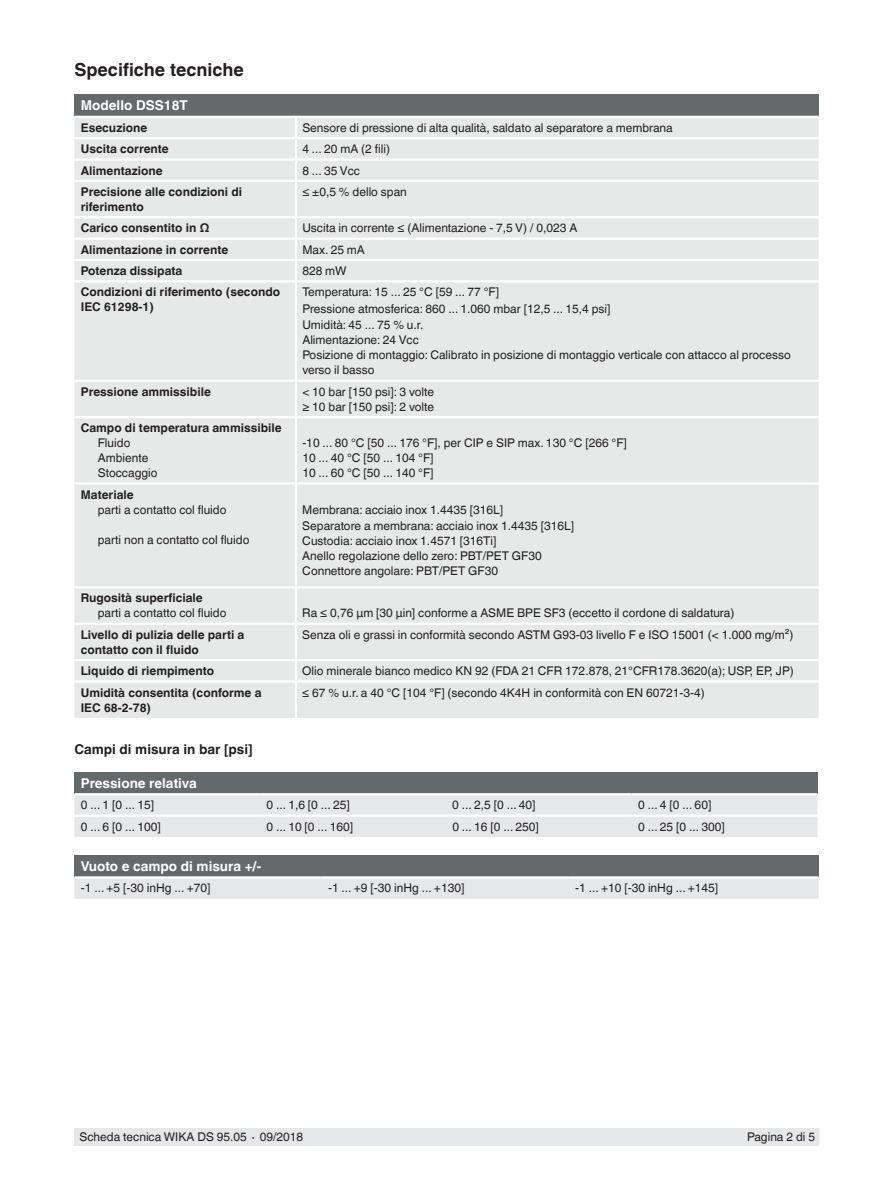
<style>
.page{position:relative;width:893px;height:1188px;background:#fff}
.page>*{position:absolute;margin:0;border:0;box-sizing:border-box;transform-origin:0 0}
.t1{font:700 18px "Helvetica World";color:#231f20}
.t2{font:700 13.5px "Helvetica World";color:#fff}
.t3{font:700 13.5px "Helvetica World";color:#231f20}
.t4{font:12px/15px "Helvetica World";color:#231f20}
.t5{font:700 12px/15px "Helvetica World";color:#231f20}
</style>
<div class="page">
<div style="left:75px;top:1128px;width:744px;height:17px;background:#e6e7e9"></div>
<div style="left:74px;top:94px;width:745px;height:23px;background:#666969"></div>
<div style="left:74px;top:118px;width:745px;height:600px;background:#e7e9e8"></div>
<hr style="left:74px;top:116px;width:222px;height:2px;background:#fff">
<hr style="left:296px;top:116px;width:523px;height:2px;background:#fff">
<hr style="left:295px;top:283px;width:2px;height:97px;background:#fff">
<hr style="left:295px;top:382px;width:2px;height:34px;background:#fff">
<hr style="left:295px;top:625px;width:2px;height:34px;background:#fff">
<hr style="left:296px;top:180px;width:523px;height:2px;background:#fff">
<hr style="left:295px;top:182px;width:2px;height:34px;background:#fff">
<hr style="left:296px;top:216px;width:523px;height:2px;background:#fff">
<hr style="left:296px;top:238px;width:523px;height:2px;background:#fff">
<hr style="left:296px;top:259px;width:523px;height:2px;background:#fff">
<svg style="left:295px;top:240px;width:2px;height:40px"></svg>
<hr style="left:296px;top:280px;width:523px;height:3px;background:#fff">
<hr style="left:296px;top:380px;width:523px;height:2px;background:#fff">
<hr style="left:296px;top:416px;width:523px;height:2px;background:#fff">
<hr style="left:295px;top:418px;width:2px;height:64px;background:#fff">
<hr style="left:296px;top:482px;width:523px;height:3px;background:#fff">
<hr style="left:295px;top:485px;width:2px;height:101px;background:#fff">
<hr style="left:296px;top:586px;width:523px;height:2px;background:#fff">
<hr style="left:295px;top:588px;width:2px;height:35px;background:#fff">
<hr style="left:296px;top:623px;width:523px;height:2px;background:#fff">
<hr style="left:296px;top:659px;width:523px;height:2px;background:#fff">
<svg style="left:295px;top:661px;width:2px;height:19px"></svg>
<hr style="left:295px;top:683px;width:2px;height:35px;background:#fff">
<hr style="left:74px;top:137px;width:222px;height:2px;background:#fff">
<hr style="left:296px;top:137px;width:523px;height:2px;background:#fff">
<hr style="left:74px;top:158px;width:222px;height:3px;background:#fff">
<hr style="left:296px;top:158px;width:523px;height:3px;background:#fff">
<svg style="left:295px;top:118px;width:2px;height:62px"></svg>
<hr style="left:74px;top:180px;width:222px;height:2px;background:#fff">
<hr style="left:74px;top:216px;width:222px;height:2px;background:#fff">
<hr style="left:295px;top:218px;width:2px;height:20px;background:#fff">
<hr style="left:74px;top:238px;width:222px;height:2px;background:#fff">
<hr style="left:74px;top:259px;width:222px;height:2px;background:#fff">
<hr style="left:74px;top:280px;width:222px;height:3px;background:#fff">
<hr style="left:74px;top:380px;width:222px;height:2px;background:#fff">
<hr style="left:74px;top:416px;width:222px;height:2px;background:#fff">
<hr style="left:74px;top:482px;width:222px;height:3px;background:#fff">
<hr style="left:74px;top:586px;width:222px;height:2px;background:#fff">
<hr style="left:74px;top:623px;width:222px;height:2px;background:#fff">
<hr style="left:74px;top:659px;width:222px;height:2px;background:#fff">
<hr style="left:74px;top:680px;width:222px;height:3px;background:#fff">
<hr style="left:296px;top:680px;width:523px;height:3px;background:#fff">
<div style="left:74px;top:772px;width:743px;height:22px;background:#666969"></div>
<div style="left:74px;top:795px;width:743px;height:42px;background:#e6e7e9"></div>
<hr style="left:74px;top:793px;width:186px;height:2px;background:#fff">
<hr style="left:260px;top:793px;width:186px;height:2px;background:#fff">
<hr style="left:446px;top:793px;width:186px;height:2px;background:#fff">
<hr style="left:632px;top:793px;width:185px;height:2px;background:#fff">
<hr style="left:74px;top:815px;width:186px;height:2px;background:#fff">
<hr style="left:260px;top:815px;width:186px;height:2px;background:#fff">
<hr style="left:446px;top:815px;width:186px;height:2px;background:#fff">
<hr style="left:632px;top:815px;width:185px;height:2px;background:#fff">
<div style="left:74px;top:855px;width:745px;height:22px;background:#666969"></div>
<div style="left:74px;top:879px;width:745px;height:20px;background:#e6e7e9"></div>
<hr style="left:74px;top:876px;width:248px;height:3px;background:#fff">
<hr style="left:322px;top:876px;width:247px;height:3px;background:#fff">
<hr style="left:569px;top:876px;width:250px;height:3px;background:#fff">
<h1 class="t1" style="left:74px;top:60px;width:171px">Specifiche tecniche</h1>
<p class="t2" style="left:81px;top:98px;width:108px">Modello DSS18T</p>
<p class="t5" style="left:81px;top:120px;width:68px">Esecuzione</p>
<p class="t4" style="left:302px;top:120px;width:372px">Sensore di pressione di alta qualità, saldato al separatore a membrana</p>
<p class="t5" style="left:81px;top:142px;width:89px">Uscita corrente</p>
<p class="t4" style="left:302px;top:142px;width:89px">4 ... 20 mA (2 fili)</p>
<p class="t5" style="left:81px;top:163px;width:83px">Alimentazione</p>
<p class="t4" style="left:302px;top:163px;width:59px">8 ... 35 Vcc</p>
<p class="t5" style="left:81px;top:184px;width:163px">Precisione alle condizioni di riferimento</p>
<p class="t4" style="left:302px;top:184px;width:106px">≤ ±0,5 % dello span</p>
<p class="t5" style="left:81px;top:221px;width:130px">Carico consentito in Ω</p>
<p class="t4" style="left:302px;top:221px;width:276px">Uscita in corrente ≤ (Alimentazione - 7,5 V) / 0,023 A</p>
<p class="t5" style="left:81px;top:242px;width:149px">Alimentazione in corrente</p>
<p class="t4" style="left:302px;top:242px;width:64px">Max. 25 mA</p>
<p class="t5" style="left:81px;top:263px;width:103px">Potenza dissipata</p>
<p class="t4" style="left:302px;top:263px;width:46px">828 mW</p>
<p class="t5" style="left:81px;top:285px;width:201px">Condizioni di riferimento (secondo<br>IEC 61298-1)</p>
<p class="t4" style="left:302px;top:284px;width:310px;line-height:16.5px">Temperatura: 15 ... 25 °C [59 ... 77 °F]<br>Pressione atmosferica: 860 ... 1.060 mbar [12,5 ... 15,4 psi]<br>Umidità: 45 ... 75 % u.r.</p>
<p class="t4" style="left:302px;top:333px;width:490px">Alimentazione: 24 Vcc<br>Posizione di montaggio: Calibrato in posizione di montaggio verticale con attacco al processo verso il basso</p>
<p class="t5" style="left:81px;top:384px;width:132px">Pressione ammissibile</p>
<p class="t4" style="left:302px;top:384px;width:133px">&lt; 10 bar [150 psi]: 3 volte ≥ 10 bar [150 psi]: 2 volte</p>
<p class="t5" style="left:81px;top:421px;width:202px">Campo di temperatura ammissibile</p>
<p class="t4" style="left:98px;top:436px;width:61px">Fluido<br>Ambiente<br>Stoccaggio</p>
<p class="t4" style="left:302px;top:436px;width:326px">-10 ... 80 °C [50 ... 176 °F], per CIP e SIP max. 130 °C [266 °F]<br>10 ... 40 °C [50 ... 104 °F]<br>10 ... 60 °C [50 ... 140 °F]</p>
<p class="t5" style="left:81px;top:487px;width:54px">Materiale</p>
<p class="t4" style="left:98px;top:502px;width:130px">parti a contatto col fluido</p>
<p class="t4" style="left:98px;top:532px;width:153px">parti non a contatto col fluido</p>
<p class="t4" style="left:302px;top:501px;width:273px;line-height:16px">Membrana: acciaio inox 1.4435 [316L]<br>Separatore a membrana: acciaio inox 1.4435 [316L]</p>
<p class="t4" style="left:302px;top:533px;width:241px">Custodia: acciaio inox 1.4571 [316Ti]<br>Anello regolazione dello zero: PBT/PET GF30<br>Connettore angolare: PBT/PET GF30</p>
<p class="t5" style="left:81px;top:591px;width:124px">Rugosità superficiale</p>
<p class="t4" style="left:98px;top:606px;width:130px">parti a contatto col fluido</p>
<p class="t4" style="left:302px;top:606px;width:433px">Ra ≤ 0,76 μm [30 μin] conforme a ASME BPE SF3 (eccetto il cordone di saldatura)</p>
<p class="t5" style="left:81px;top:627px;width:165px">Livello di pulizia delle parti a contatto con il fluido</p>
<p class="t4" style="left:302px;top:627px;width:493px">Senza oli e grassi in conformità secondo ASTM G93-03 livello F e ISO 15001 (&lt; 1.000 mg/m²)</p>
<p class="t5" style="left:81px;top:663px;width:135px">Liquido di riempimento</p>
<p class="t4" style="left:302px;top:663px;width:493px">Olio minerale bianco medico KN 92 (FDA 21 CFR 172.878, 21°CFR178.3620(a); USP, EP, JP)</p>
<p class="t5" style="left:81px;top:685px;width:182px">Umidità consentita (conforme a<br>IEC 68-2-78)</p>
<p class="t4" style="left:302px;top:685px;width:404px">≤ 67 % u.r. a 40 °C [104 °F] (secondo 4K4H in conformità con EN 60721-3-4)</p>
<p class="t3" style="left:74px;top:741px;width:180px">Campi di misura in bar [psi]</p>
<p class="t2" style="left:81px;top:775px;width:117px">Pressione relativa</p>
<p class="t4" style="left:81px;top:798px;width:75px">0 ... 1 [0 ... 15]</p>
<p class="t4" style="left:267px;top:798px;width:85px">0 ... 1,6 [0 ... 25]</p>
<p class="t4" style="left:452px;top:798px;width:85px">0 ... 2,5 [0 ... 40]</p>
<p class="t4" style="left:638px;top:798px;width:75px">0 ... 4 [0 ... 60]</p>
<p class="t4" style="left:81px;top:819px;width:81px">0 ... 6 [0 ... 100]</p>
<p class="t4" style="left:267px;top:819px;width:88px">0 ... 10 [0 ... 160]</p>
<p class="t4" style="left:452px;top:819px;width:88px">0 ... 16 [0 ... 250]</p>
<p class="t4" style="left:638px;top:819px;width:88px">0 ... 25 [0 ... 300]</p>
<p class="t2" style="left:81px;top:859px;width:182px">Vuoto e campo di misura +/-</p>
<p class="t4" style="left:81px;top:881px;width:131px">-1 ... +5 [-30 inHg ... +70]</p>
<p class="t4" style="left:328px;top:881px;width:138px">-1 ... +9 [-30 inHg ... +130]</p>
<p class="t4" style="left:575px;top:881px;width:144px">-1 ... +10 [-30 inHg ... +145]</p>
<p class="t4" style="left:80px;top:1130px;width:225px">Scheda tecnica WIKA DS 95.05 ∙ 09/2018</p>
<p class="t4" style="left:747px;top:1130px;width:70px">Pagina 2 di 5</p>
</div>
